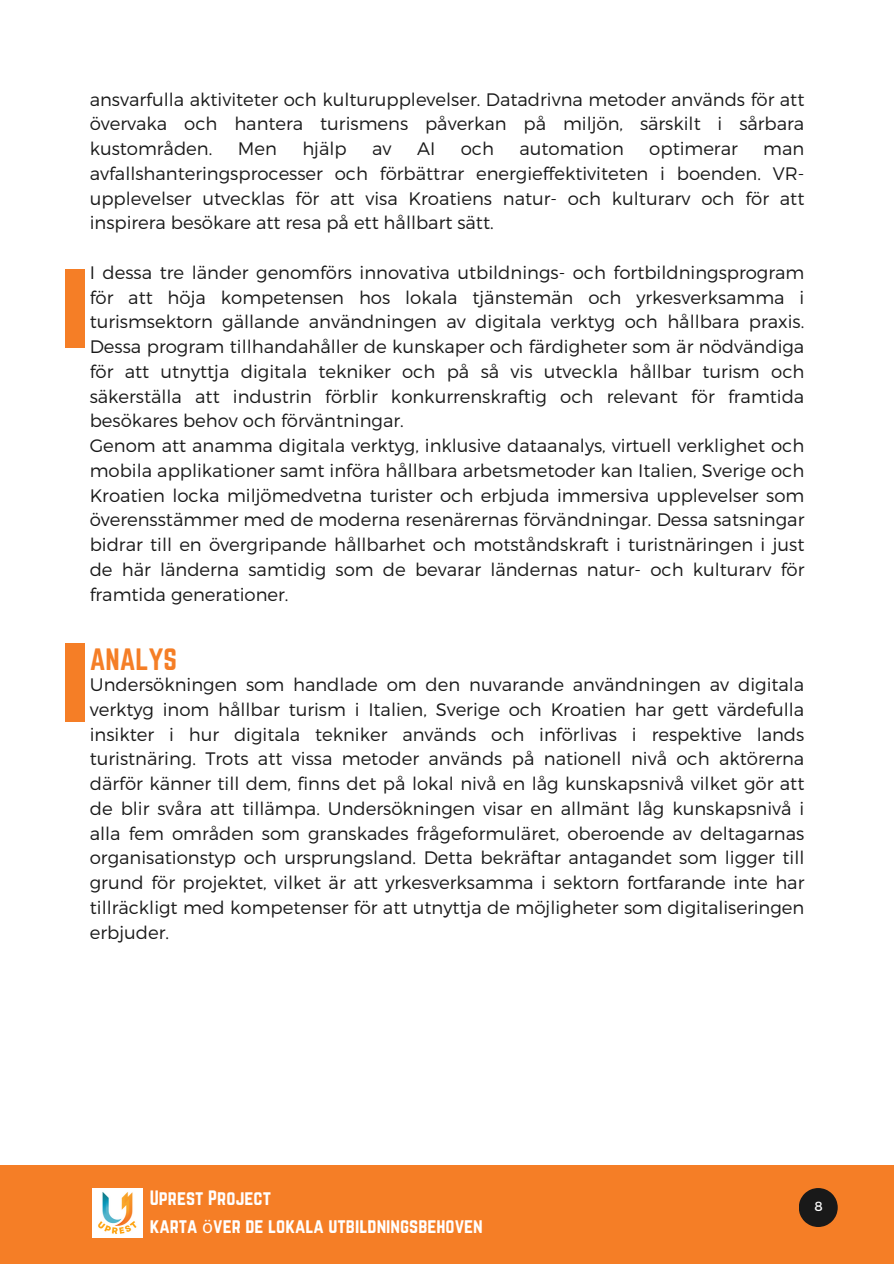
<style>
.page{position:relative;width:894px;height:1264px;background:#fff}
.page>*{position:absolute;margin:0;border:0;box-sizing:border-box;transform-origin:0 0}
.t1{font:27px "Norwester";color:#f57e26}
.t2{font:18.15px "Norwester";color:#fff}
.t3{font:300 18px/24.8px "Montserrat";color:#191919;text-align:justify}
.t4{font:13.2px "Montserrat";color:#fff}
.s1{font-family:"Noto Sans"}
</style>
<div class="page">
<div style="left:66px;top:269px;width:19px;height:78px;background:#f57e26"></div>
<div style="left:66px;top:643px;width:19px;height:78px;background:#f57e26"></div>
<div style="left:0;top:1165px;width:893px;height:98px;background:#f57e26"></div>
<svg style="left:799px;top:1188px;width:38px;height:38px"></svg>
<img style="left:93px;top:1188px;width:49px;height:49px">
<p class="t3" style="left:90px;top:86px;width:716px">ansvarfulla aktiviteter och kulturupplevelser. Datadrivna metoder används för att övervaka och hantera turismens påverkan på miljön, särskilt i sårbara kustområden.</p>
<p class="t3" style="left:238px;top:135px;width:41px">Men</p>
<p class="t3" style="left:302px;top:135px;width:46px">hjälp</p>
<p class="t3" style="left:372px;top:135px;width:21px">av</p>
<p class="t3" style="left:417px;top:135px;width:20px">AI</p>
<p class="t3" style="left:460px;top:135px;width:35px">och</p>
<p class="t3" style="left:519px;top:135px;width:106px">automation</p>
<p class="t3" style="left:649px;top:135px;width:90px">optimerar</p>
<p class="t3" style="left:90px;top:135px;width:716px;text-indent:673px">man avfallshanteringsprocesser och förbättrar energieffektiviteten i boenden. VR&shy;upplevelser utvecklas för att visa Kroatiens natur- och kulturarv och för att inspirera besökare att resa på ett hållbart sätt.</p>
<p class="t3" style="left:90px;top:259px;width:716px">I dessa tre länder genomförs innovativa utbildnings- och fortbildningsprogram för att höja kompetensen hos lokala tjänstemän och yrkesverksamma i turismsektorn gällande användningen av digitala verktyg och hållbara praxis.<br>Dessa program tillhandahåller de kunskaper och färdigheter som är nödvändiga för att utnyttja digitala tekniker och på så vis utveckla hållbar turism och säkerställa att industrin förblir konkurrenskraftig och relevant för framtida besökares behov och förväntningar.</p>
<p class="t3" style="left:90px;top:432px;width:716px">Genom att anamma digitala verktyg, inklusive dataanalys, virtuell verklighet och mobila applikationer samt införa hållbara arbetsmetoder kan Italien, Sverige och Kroatien locka miljömedvetna turister och erbjuda immersiva upplevelser som överensstämmer med de moderna resenärernas förvändningar. Dessa satsningar bidrar till en övergripande hållbarhet och motståndskraft i turistnäringen i just de här länderna samtidig som de bevarar ländernas natur- och kulturarv för framtida generationer.</p>
<p class="t1" style="left:90px;top:642px;width:89px">ANALYS</p>
<p class="t3" style="left:90px;top:671px;width:715px">Undersökningen som handlade om den nuvarande användningen av digitala verktyg inom hållbar turism i Italien, Sverige och Kroatien har gett värdefulla insikter i hur digitala tekniker används och införlivas i respektive lands turistnäring. Trots att vissa metoder används på nationell nivå och aktörerna därför känner till dem, finns det på lokal nivå en låg kunskapsnivå vilket gör att de blir svåra att tillämpa. Undersökningen visar en allmänt låg kunskapsnivå i alla fem områden som granskades frågeformuläret, oberoende av deltagarnas organisationstyp och ursprungsland. Detta bekräftar antagandet som ligger till grund för projektet, vilket är att yrkesverksamma i sektorn fortfarande inte har tillräckligt med kompetenser för att utnyttja de möjligheter som digitaliseringen erbjuder.</p>
<p class="t2" style="left:150px;top:1186px;width:123px">Uprest Project</p>
<p class="t2" style="left:150px;top:1214px;width:334px">karta <span class="s1">ö</span>ver de lokala utbildningsbehoven</p>
<p class="t4" style="left:814px;top:1197px;width:10px">8</p>
</div>
